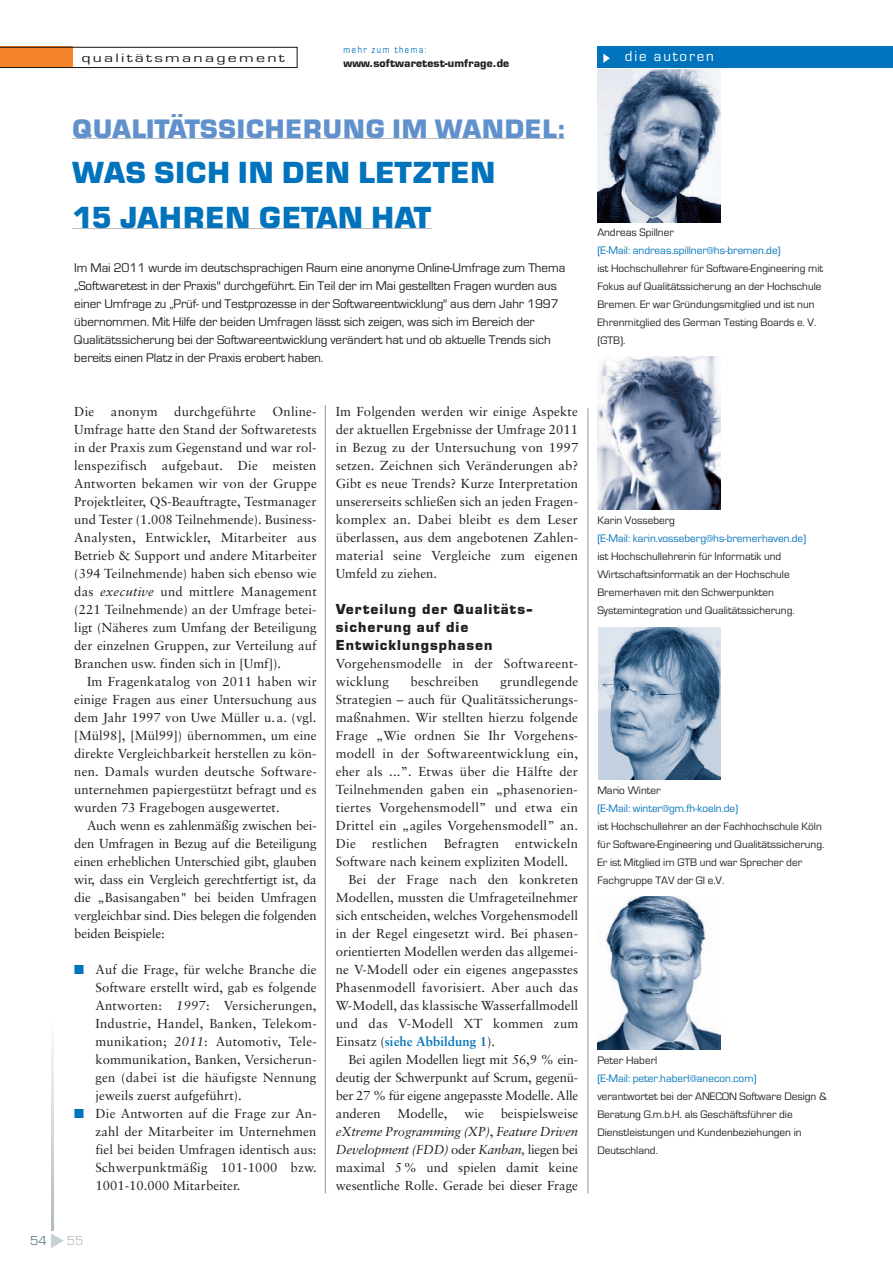
<style>
.page{position:relative;width:893px;height:1263px;background:#fff}
.page>*{position:absolute;margin:0;border:0;box-sizing:border-box;transform-origin:0 0}
.t1{font:700 30px/45px "Eurostile BQ";color:#0073bc}
.t2{font:700 26.25px "Eurostile BQ";letter-spacing:.02em;color:#6091cc}
.t3{font:15px "Eurostile";letter-spacing:.125em;color:#fff}
.t4{font:700 14.25px/18px "Eurostile BQ";letter-spacing:.07em;color:#231f20}
.t5{font:13.5px "Eurostile";color:#6c818c}
.t6{font:13.5px "Eurostile";color:#b6c2c9}
.t7{font:13.05px/18px "Sabon";letter-spacing:.005em;color:#231f20;text-align:justify}
.t8{font:13.05px/18px "Eurostile";letter-spacing:-.005em;color:#231f20}
.t9{font:13.05px "Sabon";letter-spacing:-.015em;color:#231f20}
.t10{font:700 13.05px "Sabon";letter-spacing:.005em;color:#0073bc}
.t11{font:12.6px "Eurostile";letter-spacing:.125em;color:#231f20;scale:1.43 1}
.t12{font:11.25px/18px "Eurostile";color:#231f20}
.t13{font:11.25px "Eurostile";color:#0073bc}
.t14{font:700 10.5px "Eurostile";letter-spacing:.005em;color:#231f20}
.t15{font:10.5px "Eurostile";letter-spacing:.185em;color:#0073bc;scale:.8 1}
.s1{font-style:italic}
.s2{color:#0073bc}
.s3{font-weight:400;color:#231f20}
</style>
<div class="page">
<svg style="left:51px;top:1233px;width:13px;height:15px"></svg>
<svg style="left:0;top:47px;width:298px;height:21px"></svg>
<hr style="left:72px;top:138px;width:493px;height:1px;background:#bcbdc0">
<hr style="left:72px;top:228px;width:360px;height:1px;background:#bcbdc0">
<hr style="left:325px;top:405px;width:1px;height:788px;background:#939598">
<hr style="left:588px;top:408px;width:1px;height:785px;background:#939598">
<div style="left:597px;top:47px;width:295px;height:21px;background:#0073bc"></div>
<img style="left:597px;top:69px;width:124px;height:153px">
<img style="left:597px;top:356px;width:124px;height:153px">
<img style="left:599px;top:627px;width:122px;height:153px">
<img style="left:597px;top:896px;width:124px;height:153px">
<svg style="left:603px;top:54px;width:7px;height:9px"></svg>
<p class="t11" style="left:81px;top:53px;width:144px">qualitätsmanagement</p>
<p class="t15" style="left:343px;top:46px;width:105px">mehr zum thema:</p>
<p class="t14" style="left:343px;top:59px;width:167px">www.softwaretest-umfrage.de</p>
<h2 class="t2" style="left:72px;top:119px;width:494px">QUALITÄTSSICHERUNG IM WANDEL:</h2>
<h1 class="t1" style="left:72px;top:153px;width:425px">WAS SICH IN DEN LETZTEN<br>15 JAHREN GETAN HAT</h1>
<p class="t8" style="left:74px;top:260px;width:493px">Im Mai 2011 wurde im deutschsprachigen Raum eine anonyme Online-Umfrage zum Thema „Softwaretest in der Praxis" durchgeführt. Ein Teil der im Mai gestellten Fragen wurden aus einer Umfrage zu „Prüf- und Testprozesse in der Softwareentwicklung" aus dem Jahr 1997 übernommen. Mit Hilfe der beiden Umfragen lässt sich zeigen, was sich im Bereich der Qualitätssicherung bei der Softwareentwicklung verändert hat und ob aktuelle Trends sich bereits einen Platz in der Praxis erobert haben.</p>
<p class="t7" style="left:74px;top:403px;width:244px;text-indent:198px">Online-Umfrage hatte den Stand der Softwaretests in der Praxis zum Gegenstand und war rol&shy;lenspezifisch aufgebaut. Die meisten Antworten bekamen wir von der Gruppe Projektleiter, QS-Beauftragte, Testmanager und Tester (1.008 Teilnehmende). Business-Analysten, Entwickler, Mitarbeiter aus Betrieb &amp; Support und andere Mitarbeiter (394 Teilnehmende) haben sich ebenso wie das <span class="s1">executive</span> und mittlere Management (221 Teilnehmende) an der Umfrage betei&shy;ligt (Näheres zum Umfang der Beteiligung der einzelnen Gruppen, zur Verteilung auf Branchen usw. finden sich in [Umf]).</p>
<p class="t7" style="left:74px;top:673px;width:244px;text-indent:13px">Im Fragenkatalog von 2011 haben wir einige Fragen aus einer Untersuchung aus dem Jahr 1997 von Uwe Müller u. a. (vgl. [Mül98], [Mül99]) übernommen, um eine direkte Vergleichbarkeit herstellen zu kön&shy;nen. Damals wurden deutsche Software - unternehmen papiergestützt befragt und es wurden 73 Fragebogen ausgewertet.</p>
<p class="t7" style="left:74px;top:817px;width:244px;text-indent:13px">Auch wenn es zahlenmäßig zwischen bei&shy;den Umfragen in Bezug auf die Beteiligung einen erheblichen Unterschied gibt, glauben wir, dass ein Vergleich gerechtfertigt ist, da die „Basisangaben" bei beiden Um fragen vergleichbar sind. Dies belegen die folgenden beiden Beispiele:</p>
<p class="t7" style="left:96px;top:961px;width:223px;text-indent:-21px"><span class="s2">■</span> Auf die Frage, für welche Branche die Software erstellt wird, gab es folgende Antworten: <span class="s1">1997</span>: Versicherungen, Industrie, Handel, Banken, Tele kom - mu nikation; <span class="s1">2011</span>: Automotiv, Tele - kom munikation, Banken, Versicherun - gen (dabei ist die häufigste Nennung jeweils zuerst aufgeführt).</p>
<p class="t7" style="left:96px;top:1105px;width:223px;text-indent:-21px"><span class="s2">■</span> Die Antworten auf die Frage zur An - zahl der Mitarbeiter im Unternehmen fiel bei beiden Umfragen identisch aus:<br>Schwerpunktmäßig 101-1000 bzw.<br>1001-10.000 Mitarbeiter.</p>
<p class="t7" style="left:74px;top:403px;width:21px">Die</p>
<p class="t7" style="left:111px;top:403px;width:48px">anonym</p>
<p class="t7" style="left:174px;top:403px;width:83px">durchgeführte</p>
<p class="t5" style="left:30px;top:1236px;width:18px">54</p>
<p class="t6" style="left:67px;top:1236px;width:18px">55</p>
<p class="t7" style="left:336px;top:403px;width:244px">Im Folgenden werden wir einige Aspekte der aktuellen Ergebnisse der Umfrage 2011 in Bezug zu der Untersuchung von 1997 setzen. Zeichnen sich Veränderungen ab?<br>Gibt es neue Trends? Kurze Interpretation unsererseits schließen sich an jeden Fragen - komplex an. Dabei bleibt es dem Leser überlassen, aus dem angebotenen Zahlen - material seine Vergleiche zum eigenen Umfeld zu ziehen.</p>
<p class="t4" style="left:336px;top:601px;width:199px">Verteilung der Qualitäts - sicherung auf die<br>Entwicklungsphasen</p>
<p class="t7" style="left:336px;top:655px;width:244px">Vorgehensmodelle in der Softwareent - wicklung</p>
<p class="t7" style="left:411px;top:673px;width:70px">beschreiben</p>
<p class="t7" style="left:500px;top:673px;width:79px">grundlegende</p>
<p class="t7" style="left:336px;top:691px;width:244px">Strategien – auch für Qualitätssicherungs -</p>
<p class="t7" style="left:336px;top:709px;width:244px">maßnahmen. Wir stellten hierzu folgende</p>
<p class="t7" style="left:336px;top:727px;width:244px">Frage „Wie ordnen Sie Ihr Vorgehens -</p>
<p class="t7" style="left:336px;top:745px;width:244px">modell in der Softwareentwicklung ein,</p>
<p class="t7" style="left:336px;top:763px;width:244px">eher als ...”. Etwas über die Hälfte der</p>
<p class="t7" style="left:336px;top:781px;width:244px">Teilnehmenden gaben ein „phasenorien-</p>
<p class="t7" style="left:336px;top:799px;width:244px">tiertes Vorgehensmodell” und etwa ein</p>
<p class="t7" style="left:336px;top:817px;width:244px">Drittel ein „agiles Vorgehensmodell” an.</p>
<p class="t7" style="left:336px;top:835px;width:244px">Die restlichen Befragten entwickeln</p>
<p class="t7" style="left:336px;top:853px;width:234px">Software nach keinem expliziten Modell.</p>
<p class="t7" style="left:349px;top:871px;width:231px">Bei der Frage nach den konkreten</p>
<p class="t7" style="left:336px;top:889px;width:244px">Modellen, mussten die Umfrageteilnehmer</p>
<p class="t7" style="left:336px;top:907px;width:244px">sich entscheiden, welches Vorgehensmodell</p>
<p class="t7" style="left:336px;top:925px;width:244px">in der Regel eingesetzt wird. Bei phasen-</p>
<p class="t7" style="left:336px;top:943px;width:244px">orientierten Modellen werden das allgemei-</p>
<p class="t7" style="left:336px;top:961px;width:244px">ne V-Modell oder ein eigenes angepasstes</p>
<p class="t7" style="left:336px;top:979px;width:244px">Phasenmodell favorisiert. Aber auch das</p>
<p class="t7" style="left:336px;top:997px;width:244px">W-Modell, das klassische Wasserfallmodell</p>
<p class="t7" style="left:336px;top:1015px;width:244px">und das V-Modell XT kommen zum</p>
<p class="t10" style="left:336px;top:1036px;width:161px"><span class="s3">Einsatz (</span>siehe Abbildung 1<span class="s3">).</span></p>
<p class="t7" style="left:349px;top:1051px;width:231px">Bei agilen Modellen liegt mit 56,9 % ein-</p>
<p class="t7" style="left:336px;top:1069px;width:244px">deutig der Schwerpunkt auf Scrum, gegenü-</p>
<p class="t9" style="left:336px;top:1090px;width:244px">ber 27 % für eigene angepasste Modelle. Alle</p>
<p class="t7" style="left:336px;top:1105px;width:46px">anderen</p>
<p class="t7" style="left:398px;top:1105px;width:52px">Modelle,</p>
<p class="t7" style="left:464px;top:1105px;width:21px">wie</p>
<p class="t7" style="left:336px;top:1105px;width:244px;text-indent:165px">beispielsweise <span class="s1">eXtreme Programming (XP)</span>, <span class="s1">Feature Driven Development (FDD)</span> oder <span class="s1">Kanban,</span> liegen bei maximal 5 % und spielen damit keine wesentliche Rolle. Gerade bei dieser Frage</p>
<p class="t3" style="left:625px;top:51px;width:90px">die autoren</p>
<p class="t12" style="left:597px;top:224px;width:78px">Andreas Spillner</p>
<p class="t13" style="left:597px;top:246px;width:185px">(E-Mail: andreas.spillner@hs-bremen.de)</p>
<p class="t12" style="left:597px;top:260px;width:227px">ist Hochschullehrer für Software-Engineering mit Fokus auf Qualitätssicherung an der Hochschule Bremen. Er war Gründungsmitglied und ist nun Ehrenmitglied des German Testing Boards e. V. (GTB).</p>
<p class="t12" style="left:597px;top:512px;width:79px">Karin Vosseberg</p>
<p class="t13" style="left:597px;top:534px;width:210px">(E-Mail: karin.vosseberg@hs-bremerhaven.de)</p>
<p class="t12" style="left:597px;top:548px;width:199px">ist Hochschullehrerin für Informatik und Wirtschaftsinformatik an der Hochschule Bremerhaven mit den Schwerpunkten Systemintegration und Qualitätssicherung.</p>
<p class="t12" style="left:597px;top:782px;width:65px">Mario Winter</p>
<p class="t13" style="left:597px;top:804px;width:142px">(E-Mail: winter@gm.fh-koeln.de)</p>
<p class="t12" style="left:597px;top:818px;width:228px">ist Hochschullehrer an der Fachhochschule Köln für Software-Engineering und Qualitätssicherung.<br>Er ist Mitglied im GTB und war Sprecher der Fachgruppe TAV der GI e.V.</p>
<p class="t12" style="left:597px;top:1052px;width:61px">Peter Haberl</p>
<p class="t13" style="left:597px;top:1074px;width:161px">(E-Mail: peter.haberl@anecon.com)</p>
<p class="t12" style="left:597px;top:1088px;width:231px">verantwortet bei der ANECON Software Design &amp; Beratung G.m.b.H. als Geschäftsführer die Dienstleistungen und Kundenbeziehungen in Deutschland.</p>
</div>
